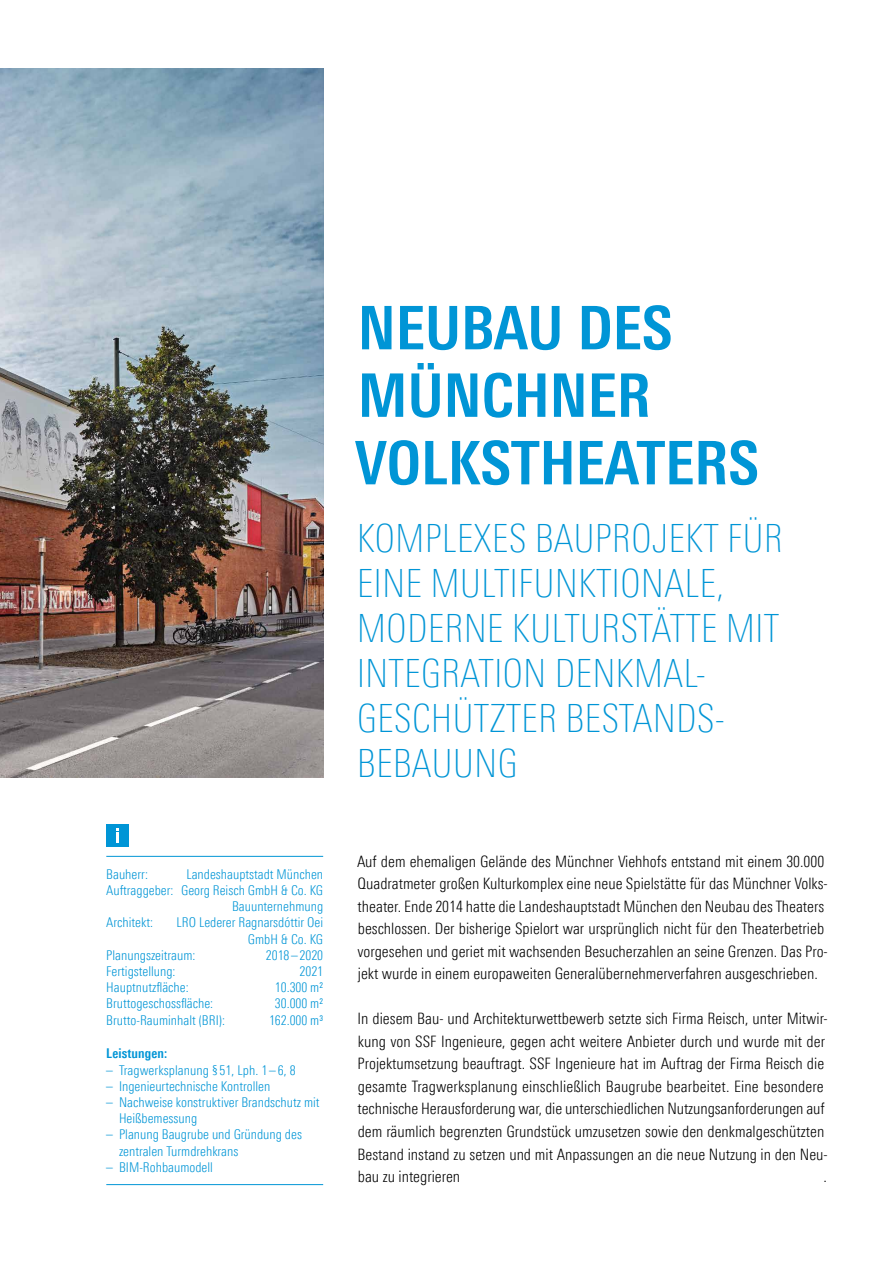
<style>
.page{position:relative;width:893px;height:1263px;background:#fff}
.page>*{position:absolute;margin:0;border:0;box-sizing:border-box;transform-origin:0 0}
.t1{font:700 60px/67.5px "Linotype Univers 620 Cn";color:#0095d6}
.t2{font:100 39px/45px "Linotype Univers 220 Cn";color:#0095d6}
.t3{font:300 15.75px/22.5px "Linotype Univers 320 Cn";color:#000}
.t4{font:300 13.5px/16.2px "Linotype Univers 320 Cn";color:#0095d6}
.t5{font:700 13.5px "Linotype Univers 620 Cn";letter-spacing:.01em;color:#0095d6}
</style>
<div class="page">
<img style="left:0;top:68px;width:323px;height:709px">
<hr style="left:106px;top:856px;width:217px;height:1px;background:#0095d6">
<hr style="left:106px;top:1184px;width:217px;height:1px;background:#0095d6">
<div style="left:106px;top:824px;width:23px;height:23px;background:#0095d6"></div>
<svg style="left:116px;top:828px;width:3px;height:15px"></svg>
<p class="t4" style="left:106px;top:866px;width:43px">Bauherr:</p>
<p class="t4" style="left:186px;top:866px;width:138px">Landeshauptstadt München</p>
<p class="t4" style="left:106px;top:882px;width:218px">Auftraggeber: Georg Reisch GmbH &amp; Co. KG</p>
<p class="t4" style="left:232px;top:898px;width:93px">Bauunternehmung</p>
<p class="t4" style="left:106px;top:914px;width:48px">Architekt:</p>
<p class="t4" style="left:177px;top:914px;width:148px">LRO Lederer Ragnarsdóttir Oei</p>
<p class="t4" style="left:248px;top:931px;width:77px">GmbH &amp; Co. KG</p>
<p class="t4" style="left:106px;top:947px;width:91px">Planungszeitraum:</p>
<p class="t4" style="left:266px;top:947px;width:59px">2018–2020</p>
<p class="t4" style="left:106px;top:963px;width:71px">Fertigstellung:</p>
<p class="t4" style="left:300px;top:963px;width:25px">2021</p>
<p class="t4" style="left:106px;top:979px;width:84px">Hauptnutzfläche:</p>
<p class="t4" style="left:275px;top:979px;width:50px">10.300 m²</p>
<p class="t4" style="left:106px;top:995px;width:108px">Bruttogeschossfläche:</p>
<p class="t4" style="left:275px;top:995px;width:50px">30.000 m²</p>
<p class="t4" style="left:106px;top:1012px;width:120px">Brutto-Rauminhalt (BRI):</p>
<p class="t4" style="left:269px;top:1012px;width:56px">162.000 m³</p>
<p class="t5" style="left:106px;top:1045px;width:63px">Leistungen:</p>
<p class="t4" style="left:106px;top:1062px;width:191px">– Tragwerksplanung § 51, Lph. 1 – 6, 8</p>
<p class="t4" style="left:106px;top:1078px;width:165px">– Ingenieurtechnische Kontrollen</p>
<p class="t4" style="left:119px;top:1094px;width:202px;text-indent:-13px">– Nachweise konstruktiver Brandschutz mit<br>Heißbemessung</p>
<p class="t4" style="left:119px;top:1126px;width:184px;text-indent:-13px">– Planung Baugrube und Gründung des zentralen Turmdrehkrans</p>
<p class="t4" style="left:106px;top:1159px;width:108px">– BIM-Rohbaumodell</p>
<h1 class="t1" style="left:355px;top:294px;width:406px">NEUBAU DES<br>MÜNCHNER<br>VOLKSTHEATERS</h1>
<h2 class="t2" style="left:357px;top:516px;width:427px">KOMPLEXES BAUPROJEKT FÜR<br>EINE MULTIFUNKTIONALE,<br>MODERNE KULTURSTÄTTE MIT<br>INTEGRATION DENKMAL-<br>GESCHÜTZTER BESTANDS-<br>BEBAUUNG</h2>
<p class="t3" style="left:357px;top:850px;width:472px">Auf dem ehemaligen Gelände des Münchner Viehhofs entstand mit einem 30.000<br>Quadratmeter großen Kulturkomplex eine neue Spielstätte für das Münchner Volks&shy;theater. Ende 2014 hatte die Landeshauptstadt München den Neubau des Theaters beschlossen. Der bisherige Spielort war ursprünglich nicht für den Theaterbetrieb vorgesehen und geriet mit wachsenden Besucherzahlen an seine Grenzen. Das Pro&shy;jekt wurde in einem europaweiten Generalübernehmerverfahren ausgeschrieben.</p>
<p class="t3" style="left:358px;top:1007px;width:472px">In diesem Bau- und Architekturwettbewerb setzte sich Firma Reisch, unter Mitwir&shy;kung von SSF Ingenieure, gegen acht weitere Anbieter durch und wurde mit der Projektumsetzung beauftragt. SSF Ingenieure hat im Auftrag der Firma Reisch die gesamte Tragwerksplanung einschließlich Baugrube bearbeitet. Eine besondere technische Herausforderung war, die unterschiedlichen Nutzungsanforderungen auf dem räumlich begrenzten Grundstück umzusetzen sowie den denkmalgeschützten Bestand instand zu setzen und mit Anpassungen an die neue Nutzung in den Neu&shy;bau zu integrieren</p>
<p class="t3" style="left:823px;top:1165px;width:5px">.</p>
</div>
